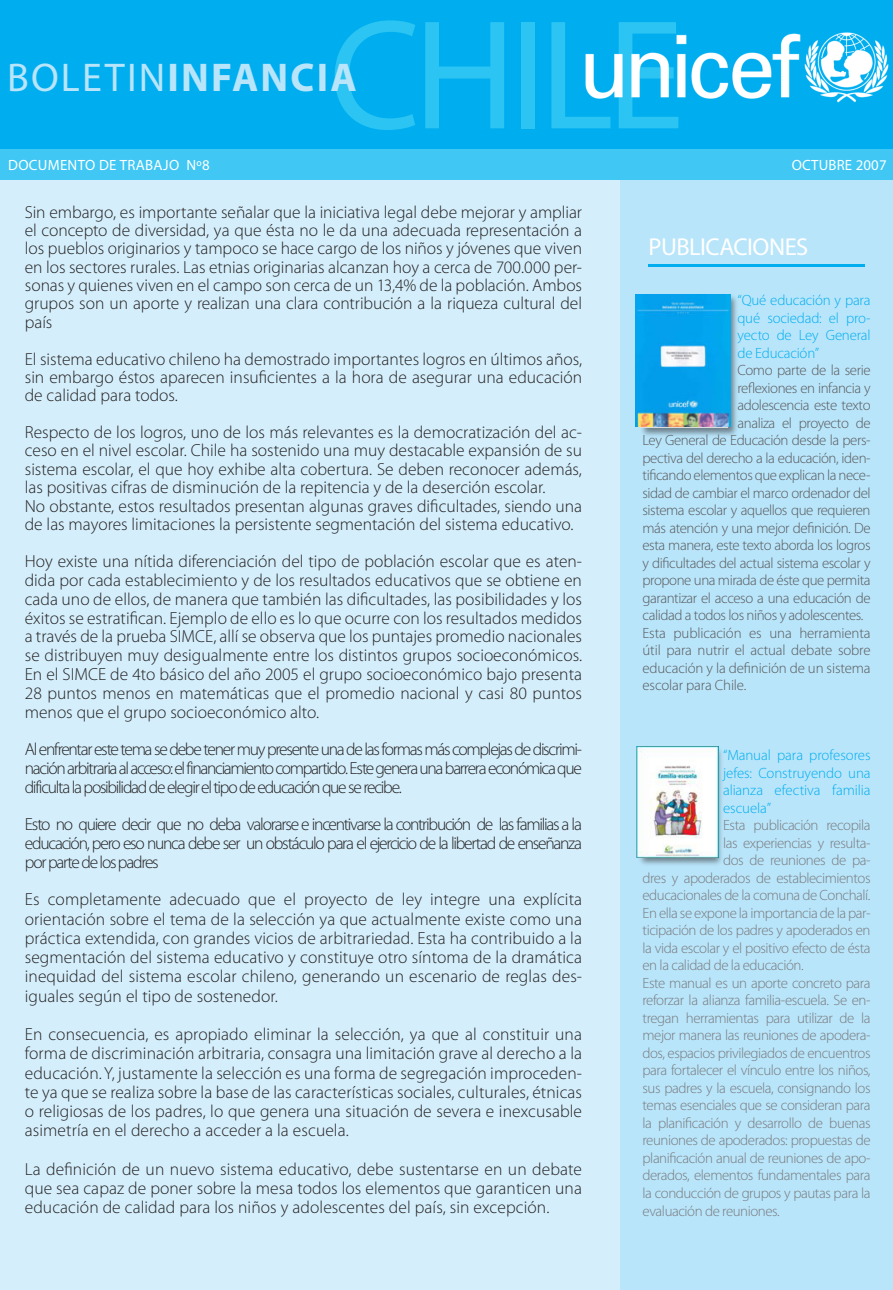
<style>
.page{position:relative;width:893px;height:1290px;background:#fff}
.page>*{position:absolute;margin:0;border:0;box-sizing:border-box;transform-origin:0 0}
.fechas{font:157.5px "Myriad Pro";letter-spacing:-.045em;color:#2bc4f3}
.fechas-2{font:700 40.25px "Myriad Pro";letter-spacing:.055em;color:#b9e5fa}
.fechas-3{font:24.5px "Myriad Pro";letter-spacing:-.02em;color:#fff}
.fechas-4{font:300 17.5px/18.4px "Myriad Pro";color:#231f20;text-align:justify}
.fechas-5{font:300 14.88px/17.5px "Myriad Pro";letter-spacing:-.03em;color:#787a7d;text-align:justify}
.fechas-6{font:300 14.88px/17.5px "Myriad Pro";letter-spacing:-.03em;color:#57585a;text-align:justify}
.fechas-7{font:300 14.88px/17.5px "Myriad Pro";letter-spacing:-.01em;color:#00aeef;text-align:justify}
.fechas-8{font:14.88px "Myriad Pro";letter-spacing:.02em;color:#fff}
.s1{font-weight:400}
</style>
<div class="page">
<div style="left:0;top:180px;width:620px;height:1110px;background:#d4effb"></div>
<div style="left:620px;top:180px;width:273px;height:1110px;background:#b9e5fa"></div>
<div style="left:0;top:149px;width:893px;height:31px;background:#40c7f4"></div>
<div style="left:638px;top:292px;width:101px;height:147px;background:#231f20;opacity:.5"></div>
<div style="left:637px;top:744px;width:88px;height:124px;background:#231f20;opacity:.5"></div>
<hr style="left:648px;top:264px;width:217px;height:3px;background:#00aeef">
<img style="left:637px;top:746px;width:82px;height:111px">
<img style="left:635px;top:295px;width:95px;height:132px">
<img style="left:0;top:0;width:893px;height:149px">
<p class="fechas" style="left:329px;top:-22px;width:357px">CHILE</p>
<p class="fechas-2" style="left:7px;top:51px;width:351px"><span class="s1">BOLETIN</span>INFANCIA</p>
<p class="fechas-8" style="left:8px;top:156px;width:203px">DOCUMENTO DE TRABAJO Nº8</p>
<p class="fechas-8" style="left:792px;top:156px;width:97px">OCTUBRE 2007</p>
<p class="fechas-4" style="left:25px;top:202px;width:559px">Sin embargo, es importante señalar que la iniciativa legal debe mejorar y ampliar el concepto de diversidad, ya que ésta no le da una adecuada representación a los pueblos originarios y tampoco se hace cargo de los niños y jóvenes que viven en los sectores rurales. Las etnias originarias alcanzan hoy a cerca de 700.000 per&shy;sonas y quienes viven en el campo son cerca de un 13,4% de la población. Ambos grupos son un aporte y realizan una clara contribución a la riqueza cultural del país</p>
<p class="fechas-4" style="left:25px;top:349px;width:559px">El sistema educativo chileno ha demostrado importantes logros en últimos años, sin embargo éstos aparecen insuficientes a la hora de asegurar una educación de calidad para todos.</p>
<p class="fechas-4" style="left:25px;top:423px;width:559px">Respecto de los logros, uno de los más relevantes es la democratización del ac&shy;ceso en el nivel escolar. Chile ha sostenido una muy destacable expansión de su sistema escolar, el que hoy exhibe alta cobertura. Se deben reconocer además, las positivas cifras de disminución de la repitencia y de la deserción escolar.</p>
<p class="fechas-4" style="left:25px;top:496px;width:559px">No obstante, estos resultados presentan algunas graves dificultades, siendo una de las mayores limitaciones la persistente segmentación del sistema educativo.</p>
<p class="fechas-4" style="left:25px;top:552px;width:559px;line-height:18.9px">Hoy existe una nítida diferenciación del tipo de población escolar que es aten&shy;dida por cada establecimiento y de los resultados educativos que se obtiene en cada uno de ellos, de manera que también las dificultades, las posibilidades y los éxitos se estratifican. Ejemplo de ello es lo que ocurre con los resultados medidos a través de la prueba SIMCE, allí se observa que los puntajes promedio nacionales se distribuyen muy desigualmente entre los distintos grupos socioeconómicos.<br>En el SIMCE de 4to básico del año 2005 el grupo socioeconómico bajo presenta 28 puntos menos en matemáticas que el promedio nacional y casi 80 puntos menos que el grupo socioeconómico alto.</p>
<p class="fechas-4" style="left:25px;top:739px;width:559px;line-height:18.9px">Al enfrentar este tema se debe tener muy presente una de las formas más complejas de discrimi&shy;nación arbitraria al acceso: el financiamiento compartido. Este genera una barrera económica que dificulta la posibilidad de elegir el tipo de educación que se recibe.</p>
<p class="fechas-4" style="left:25px;top:815px;width:559px;line-height:18.9px">Esto no quiere decir que no deba valorarse e incentivarse la contribución de las familias a la educación, pero eso nunca debe ser un obstáculo para el ejercicio de la libertad de enseñanza por parte de los padres</p>
<p class="fechas-4" style="left:25px;top:890px;width:559px;line-height:19.2px">Es completamente adecuado que el proyecto de ley integre una explícita orientación sobre el tema de la selección ya que actualmente existe como una práctica extendida, con grandes vicios de arbitrariedad. Esta ha contribuido a la segmentación del sistema educativo y constituye otro síntoma de la dramática inequidad del sistema escolar chileno, generando un escenario de reglas des&shy;iguales según el tipo de sostenedor.</p>
<p class="fechas-4" style="left:25px;top:1024px;width:559px;line-height:19.2px">En consecuencia, es apropiado eliminar la selección, ya que al constituir una forma de discriminación arbitraria, consagra una limitación grave al derecho a la educación. Y, justamente la selección es una forma de segregación improceden&shy;te ya que se realiza sobre la base de las características sociales, culturales, étnicas o religiosas de los padres, lo que genera una situación de severa e inexcusable asimetría en el derecho a acceder a la escuela.</p>
<p class="fechas-4" style="left:25px;top:1159px;width:559px;line-height:19.2px">La definición de un nuevo sistema educativo, debe sustentarse en un debate que sea capaz de poner sobre la mesa todos los elementos que garanticen una educación de calidad para los niños y adolescentes del país, sin excepción.</p>
<p class="fechas-3" style="left:648px;top:232px;width:161px">PUBLICACIONES</p>
<p class="fechas-7" style="left:737px;top:291px;width:135px">“Qué educación y para qué sociedad: el pro&shy;yecto de Ley General de Educación”</p>
<p class="fechas-6" style="left:737px;top:361px;width:135px">Como parte de la serie</p>
<p class="fechas-6" style="left:737px;top:379px;width:135px">reflexiones en infancia y</p>
<p class="fechas-6" style="left:737px;top:396px;width:135px">adolescencia este texto</p>
<p class="fechas-6" style="left:737px;top:414px;width:135px">analiza el proyecto de</p>
<p class="fechas-6" style="left:642px;top:431px;width:230px">Ley General de Educación desde la pers-</p>
<p class="fechas-6" style="left:642px;top:449px;width:230px">pectiva del derecho a la educación, iden-</p>
<p class="fechas-6" style="left:642px;top:466px;width:230px">tificando elementos que explican la nece-</p>
<p class="fechas-6" style="left:642px;top:484px;width:230px">sidad de cambiar el marco ordenador del</p>
<p class="fechas-6" style="left:642px;top:501px;width:230px">sistema escolar y aquellos que requieren</p>
<p class="fechas-6" style="left:642px;top:519px;width:230px">más atención y una mejor definición. De</p>
<p class="fechas-6" style="left:642px;top:536px;width:229px">esta manera, este texto aborda los logros</p>
<p class="fechas-6" style="left:642px;top:554px;width:230px">y dificultades del actual sistema escolar y</p>
<p class="fechas-6" style="left:642px;top:571px;width:230px">propone una mirada de éste que permita</p>
<p class="fechas-6" style="left:642px;top:589px;width:230px">garantizar el acceso a una educación de</p>
<p class="fechas-6" style="left:642px;top:606px;width:222px">calidad a todos los niños y adolescentes.</p>
<p class="fechas-6" style="left:642px;top:624px;width:230px">Esta publicación es una herramienta útil para nutrir el actual debate sobre educación y la definición de un sistema escolar para Chile.</p>
<p class="fechas-7" style="left:723px;top:746px;width:149px">“Manual para profesores jefes: Construyendo una alianza efectiva familia escuela”</p>
<p class="fechas-5" style="left:723px;top:816px;width:149px">Esta publicación recopila</p>
<p class="fechas-5" style="left:723px;top:834px;width:149px">las experiencias y resulta-</p>
<p class="fechas-5" style="left:723px;top:851px;width:149px">dos de reuniones de pa-</p>
<p class="fechas-5" style="left:642px;top:869px;width:230px">dres y apoderados de establecimientos</p>
<p class="fechas-5" style="left:642px;top:886px;width:229px">educacionales de la comuna de Conchalí.</p>
<p class="fechas-5" style="left:642px;top:904px;width:230px">En ella se expone la importancia de la par-</p>
<p class="fechas-5" style="left:642px;top:921px;width:230px">ticipación de los padres y apoderados en</p>
<p class="fechas-5" style="left:642px;top:939px;width:230px">la vida escolar y el positivo efecto de ésta</p>
<p class="fechas-5" style="left:642px;top:956px;width:163px">en la calidad de la educación.</p>
<p class="fechas-5" style="left:642px;top:974px;width:230px">Este manual es un aporte concreto para reforzar la alianza familia-escuela. Se en&shy;tregan herramientas para utilizar de la mejor manera las reuniones de apodera&shy;dos, espacios privilegiados de encuentros para fortalecer el vínculo entre los niños, sus padres y la escuela, consignando los temas esenciales que se consideran para la planificación y desarrollo de buenas reuniones de apoderados: propuestas de planificación anual de reuniones de apo&shy;derados, elementos fundamentales para la conducción de grupos y pautas para la evaluación de reuniones.</p>
</div>
